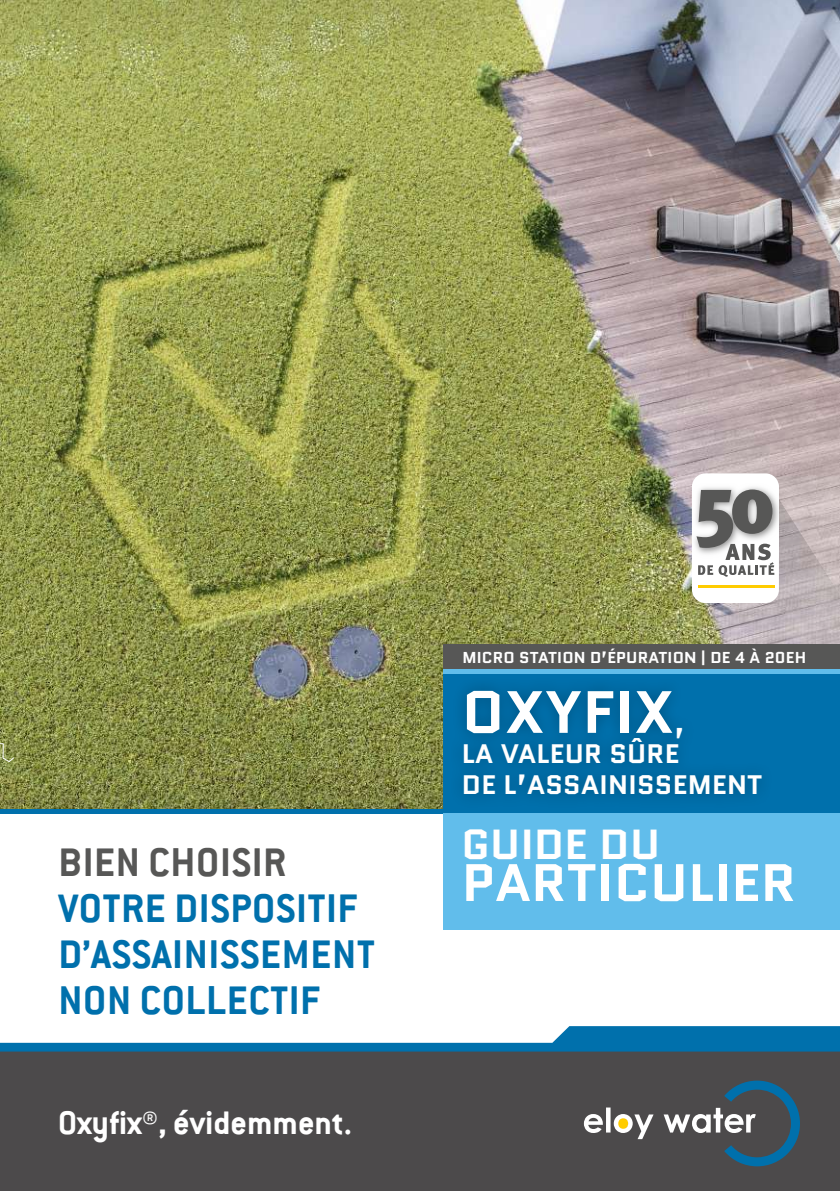
<style>
.page{position:relative;width:840px;height:1191px;background:#fff}
.page>*{position:absolute;margin:0;border:0;box-sizing:border-box;transform-origin:0 0}
.t1{font:700 59.6px "Quantico";letter-spacing:.01em;color:#fff}
.t2{font:700 52.6px "Quantico";letter-spacing:.01em;color:#fff}
.t3{font:700 44px/46px "Conduit ITC";letter-spacing:.015em;color:#0070ac}
.t4{font:700 44px "Conduit ITC";letter-spacing:.015em;color:#575756}
.t5{font:700 42px "Quantico";letter-spacing:.01em;color:#fff}
.t6{font:700 36px "Conduit ITC";color:#fff}
.t7{font:700 26.8px/30.6px "Quantico";letter-spacing:.01em;color:#fff}
.t8{font:700 15.8px "Quantico";letter-spacing:.01em;color:#fff}
</style>
<div class="page">
<div style="left:0;top:1048px;width:839px;height:143px;background:#4c4a4b"></div>
<svg style="left:0;top:1026px;width:839px;height:25px"></svg>
<img style="left:0;top:0;width:839px;height:808px">
<div style="left:0;top:808px;width:839px;height:5px;background:#0070ac"></div>
<div style="left:443px;top:644px;width:396px;height:33px;background:#575756"></div>
<div style="left:443px;top:671px;width:396px;height:142px;background:#0070ac"></div>
<div style="left:443px;top:813px;width:396px;height:117px;background:#61bdeb"></div>
<hr style="left:443px;top:669px;width:396px;height:4px;background:#61bdeb">
<div style="left:449px;top:676px;width:326px;height:132px;background:#006aa3"></div>
<div style="left:691px;top:473px;width:87px;height:130px;background:#fff;border-radius:13px"></div>
<img style="left:691px;top:483px;width:72px;height:6px">
<svg style="left:691px;top:489px;width:148px;height:155px"></svg>
<hr style="left:697px;top:585px;width:76px;height:3px;background:#fc0">
<svg style="left:583px;top:1080px;width:216px;height:86px"></svg>
<svg style="left:0;top:693px;width:14px;height:69px"></svg>
<p class="t4" style="left:58px;top:836px;width:229px">BIEN CHOISIR</p>
<p class="t3" style="left:58px;top:884px;width:317px">VOTRE DISPOSITIF<br>D’ASSAINISSEMENT<br>NON COLLECTIF</p>
<p class="t6" style="left:58px;top:1101px;width:295px">Oxyfix®, évidemment.</p>
<p class="t8" style="left:462px;top:646px;width:345px">MICRO STATION D’ÉPURATION | DE 4 À 20EH</p>
<h1 class="t1" style="left:461px;top:669px;width:213px">OXYFIX</h1>
<p class="t7" style="left:461px;top:708px;width:302px;text-indent:212px">,<br>LA VALEUR SÛRE<br>DE L’ASSAINISSEMENT</p>
<p class="t5" style="left:461px;top:814px;width:199px">GUIDE DU</p>
<p class="t2" style="left:461px;top:845px;width:335px">PARTICULIER</p>
</div>
